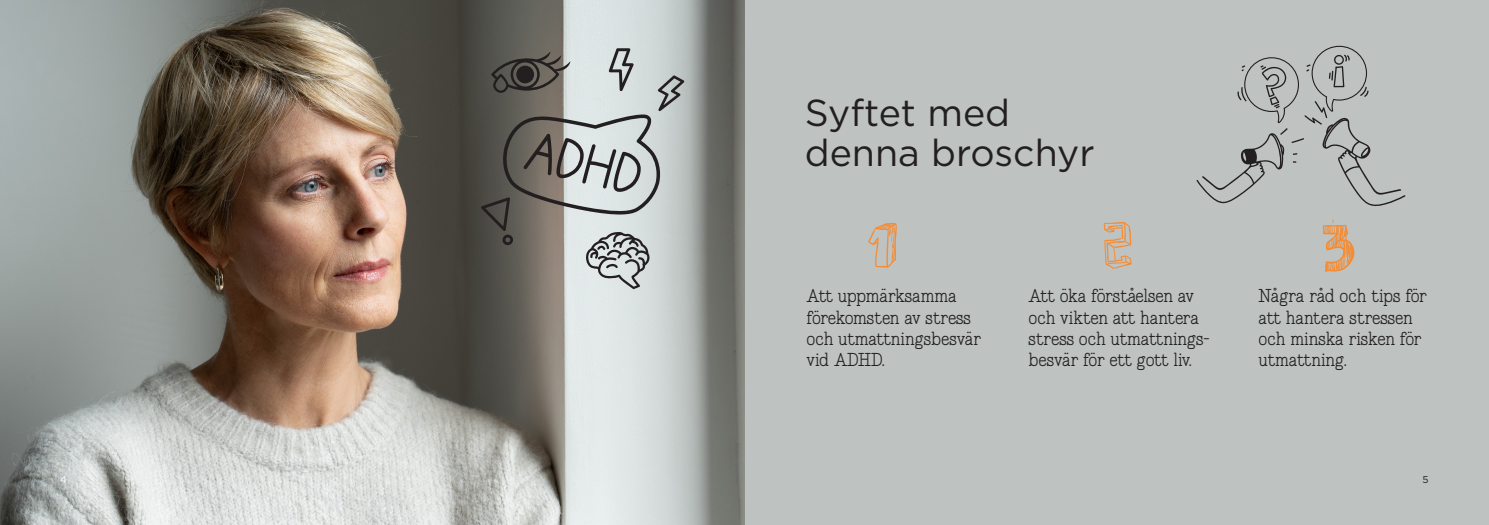
<style>
.page{position:relative;width:1489px;height:525px;background:#fff}
.page>*{position:absolute;margin:0;border:0;box-sizing:border-box;transform-origin:0 0}
.manchet{font:37.5px "Gotham";color:#231f20}
.t1{font:18.75px/21.2px "Scripter";color:#231f20}
.sidetal{font:10px "Gotham";color:#fff}
.sidetal-2{font:10px "Gotham";color:#231f20}
</style>
<div class="page">
<div style="left:744px;top:0;width:744px;height:524px;background:#bec2c1"></div>
<img style="left:0;top:0;width:744px;height:524px">
<svg style="left:481px;top:48px;width:203px;height:241px;background:#999b98"></svg>
<svg style="left:868px;top:223px;width:29px;height:45px"></svg>
<svg style="left:1103px;top:221px;width:28px;height:48px"></svg>
<svg style="left:1322px;top:219px;width:33px;height:53px"></svg>
<svg style="left:1196px;top:45px;width:209px;height:161px"></svg>
<p class="manchet" style="left:804px;top:88px;width:207px">Syftet med</p>
<p class="manchet" style="left:804px;top:128px;width:291px">denna broschyr</p>
<p class="t1" style="left:806px;top:285px;width:176px">Att uppmärksamma förekomsten av stress och utmattningsbesvär vid ADHD.</p>
<p class="t1" style="left:1028px;top:285px;width:183px">Att öka förståelsen av och vikten att hantera stress och utmattnings&shy;besvär för ett gott liv.</p>
<p class="t1" style="left:1258px;top:285px;width:170px">Några råd och tips för att hantera stressen och minska risken för utmattning.</p>
<p class="sidetal" style="left:60px;top:473px;width:8px">4</p>
<p class="sidetal-2" style="left:1422px;top:473px;width:8px">5</p>
</div>
